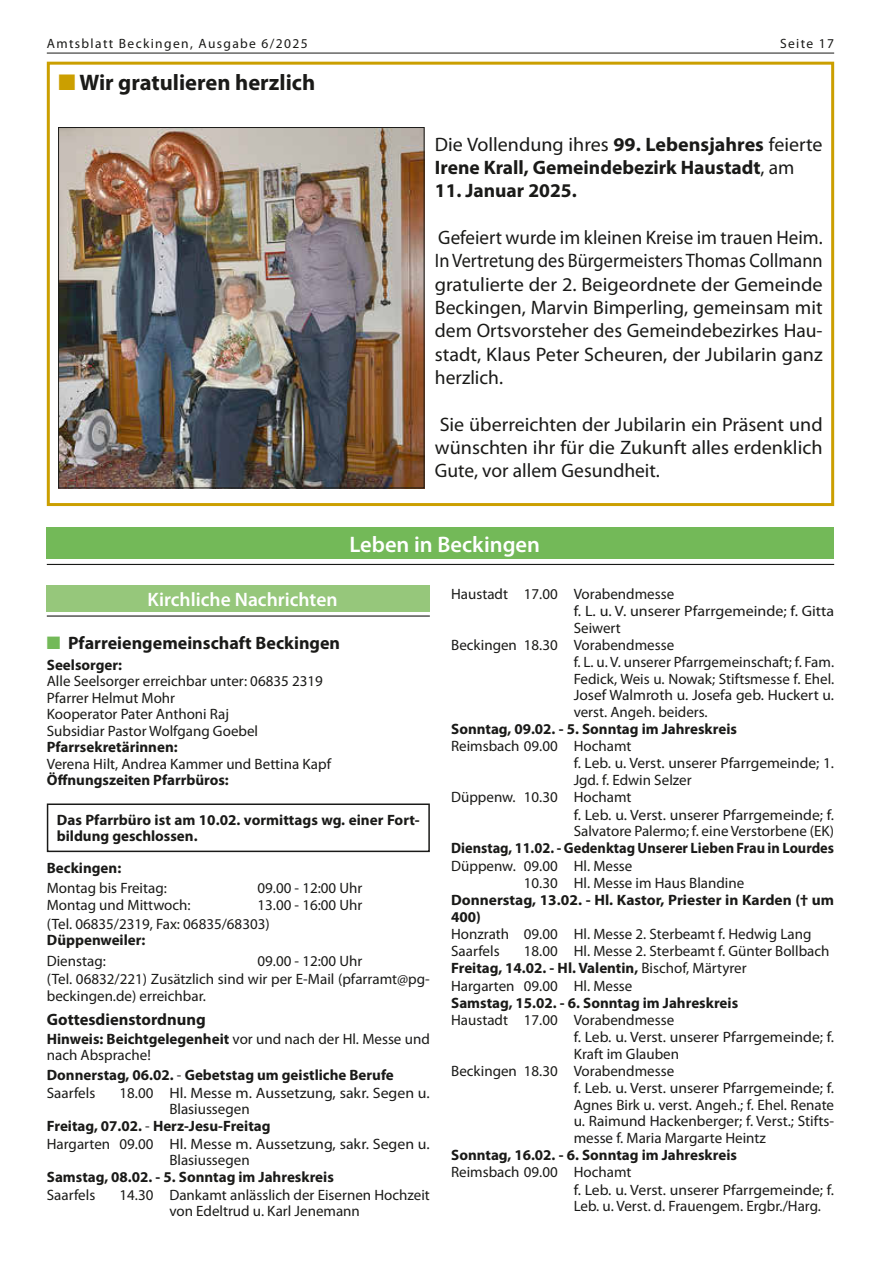
<style>
.page{position:relative;width:881px;height:1263px;background:#fff}
.page>*{position:absolute;margin:0;border:0;box-sizing:border-box;transform-origin:0 0}
.t1{font:700 22.5px "Myriad Pro";color:#1a1a18}
.t2{font:600 22.5px "Myriad Pro";color:#fff}
.t3{font:19.5px/23.2px "Myriad Pro";color:#1a1a18;text-align:justify}
.t4{font:700 19.5px/23.2px "Myriad Pro";color:#1a1a18}
.t5{font:600 19.5px "Myriad Pro";color:#fff}
.t6{font:700 18px "Myriad Pro";color:#1a1a18}
.t7{font:700 16.5px "Myriad Pro";color:#1a1a18}
.t8{font:15px/16.5px "Myriad Pro";color:#1a1a18}
.t9{font:700 15px/16.5px "Myriad Pro";color:#1a1a18}
.t10{font:15px "Myriad Pro";color:#1a1a18;scale:1.04 1}
.t11{font:700 15px "Myriad Pro";color:#1a1a18;scale:.96 1}
.t12{font:15px "Myriad Pro";color:#1a1a18;scale:1.06 1}
.t13{font:13.5px "Myriad Pro";letter-spacing:.1em;color:#1a1a18}
.s1{color:#cb9f00}
.s2{font-weight:400}
.s3{color:#73b958}
.s4{font-weight:700}
</style>
<div class="page">
<hr style="left:47px;top:53px;width:786px;height:1px;background:#1a1a18">
<img style="left:60px;top:129px;width:362px;height:357px">
<div style="left:58px;top:127px;width:366px;height:361px;border:1px solid #1a1a18"></div>
<div style="left:47px;top:62px;width:786px;height:444px;border:3px solid #cb9f00"></div>
<div style="left:47px;top:527px;width:786px;height:32px;background:#73b958"></div>
<hr style="left:47px;top:564px;width:786px;height:1px;background:#1a1a18">
<div style="left:47px;top:585px;width:382px;height:27px;background:#96c77b"></div>
<hr style="left:47px;top:615px;width:382px;height:2px;background:#1a1a18">
<div style="left:47px;top:803px;width:382px;height:49px;border:2px solid #1a1a18"></div>
<p class="t13" style="left:47px;top:35px;width:262px">Amtsblatt Beckingen, Ausgabe 6/2025</p>
<p class="t13" style="left:779px;top:35px;width:55px">Seite 17</p>
<h1 class="t1" style="left:58px;top:68px;width:258px"><span class="s1">■</span> Wir gratulieren herzlich</h1>
<h2 class="t4" style="left:434px;top:132px;width:389px"><span class="s2">Die Vollendung ihres</span> 99. Lebensjahres <span class="s2">feierte<br></span>Irene Krall, Gemeindebezirk Haustadt<span class="s2">, am</span></h2>
<h2 class="t4" style="left:434px;top:178px;width:143px">11. Januar 2025.</h2>
<p class="t3" style="left:434px;top:225px;width:389px">Gefeiert wurde im kleinen Kreise im trauen Heim.<br>In Vertretung des Bürgermeisters Thomas Collmann gratulierte der 2. Beigeordnete der Gemeinde Beckingen, Marvin Bimperling, gemeinsam mit dem Ortsvorsteher des Gemeindebezirkes Hau&shy;stadt, Klaus Peter Scheuren, der Jubilarin ganz herzlich.</p>
<h2 class="t3" style="left:434px;top:412px;width:389px">Sie überreichten der Jubilarin ein Präsent und wünschten ihr für die Zukunft alles erdenklich Gute, vor allem Gesundheit.</h2>
<h1 class="t2" style="left:349px;top:530px;width:192px">Leben in Beckingen</h1>
<h2 class="t5" style="left:147px;top:586px;width:191px">Kirchliche Nachrichten</h2>
<p class="t6" style="left:47px;top:631px;width:295px"><span class="s3">■</span> Pfarreiengemeinschaft Beckingen</p>
<p class="t9" style="left:47px;top:656px;width:77px">Seelsorger:</p>
<p class="t8" style="left:47px;top:673px;width:277px">Alle Seelsorger erreichbar unter: 06835 2319<br>Pfarrer Helmut Mohr<br>Kooperator Pater Anthoni Raj<br>Subsidiar Pastor Wolfgang Goebel</p>
<p class="t9" style="left:47px;top:738px;width:132px">Pfarrsekretärinnen:</p>
<p class="t8" style="left:47px;top:755px;width:286px">Verena Hilt, Andrea Kammer und Bettina Kapf</p>
<p class="t9" style="left:47px;top:771px;width:183px">Öffnungszeiten Pfarrbüros:</p>
<p class="t9" style="left:57px;top:811px;width:364px">Das Pfarrbüro ist am 10.02. vormittags wg. einer Fort&shy;bildung geschlossen.</p>
<p class="t9" style="left:47px;top:859px;width:76px">Beckingen:</p>
<p class="t8" style="left:47px;top:879px;width:121px">Montag bis Freitag:</p>
<p class="t8" style="left:257px;top:879px;width:106px">09.00 - 12:00 Uhr</p>
<p class="t8" style="left:47px;top:897px;width:145px">Montag und Mittwoch:</p>
<p class="t8" style="left:47px;top:896px;width:317px;line-height:18.6px;text-indent:210px">13.00 - 16:00 Uhr (Tel. 06835/2319, Fax: 06835/68303)</p>
<p class="t9" style="left:47px;top:932px;width:100px">Düppenweiler:</p>
<p class="t8" style="left:47px;top:952px;width:60px">Dienstag:</p>
<p class="t8" style="left:47px;top:951px;width:384px;line-height:18.6px;text-indent:210px">09.00 - 12:00 Uhr<br>(Tel. 06832/221) Zusätzlich sind wir per E-Mail (pfarramt@pg-</p>
<p class="t8" style="left:47px;top:987px;width:160px">beckingen.de) erreichbar.</p>
<p class="t7" style="left:47px;top:1008px;width:160px">Gottesdienstordnung</p>
<p class="t8" style="left:47px;top:1030px;width:384px"><span class="s4">Hinweis: Beichtgelegenheit</span> vor und nach der Hl. Messe und nach Absprache!</p>
<p class="t9" style="left:47px;top:1066px;width:348px;line-height:17.2px">Donnerstag, 06.02. <span class="s2">-</span> Gebetstag um geistliche Berufe<br><span class="s2">Saarfels</span></p>
<p class="t8" style="left:119px;top:1084px;width:311px">18.00 Hl. Messe m. Aussetzung, sakr. Segen u.</p>
<p class="t8" style="left:169px;top:1100px;width:82px">Blasiussegen</p>
<p class="t9" style="left:47px;top:1117px;width:225px">Freitag, 07.02. <span class="s2">-</span> Herz-Jesu-Freitag</p>
<p class="t8" style="left:47px;top:1135px;width:384px">Hargarten 09.00 Hl. Messe m. Aussetzung, sakr. Segen u.</p>
<p class="t8" style="left:169px;top:1151px;width:82px">Blasiussegen</p>
<p class="t9" style="left:47px;top:1168px;width:288px">Samstag, 08.02. - 5. Sonntag im Jahreskreis</p>
<p class="t8" style="left:47px;top:1186px;width:50px">Saarfels</p>
<p class="t8" style="left:169px;top:1186px;width:262px;text-indent:-50px">14.30 Dankamt anlässlich der Eisernen Hochzeit von Edeltrud u. Karl Jenemann</p>
<p class="t8" style="left:451px;top:585px;width:224px">Haustadt 17.00 Vorabendmesse</p>
<p class="t12" style="left:573px;top:602px;width:247px">f. L. u. V. unserer Pfarrgemeinde; f. Gitta</p>
<p class="t8" style="left:573px;top:619px;width:49px">Seiwert</p>
<p class="t8" style="left:451px;top:636px;width:224px">Beckingen 18.30 Vorabendmesse</p>
<p class="t8" style="left:573px;top:654px;width:262px">f. L. u. V. unserer Pfarrgemeinschaft; f. Fam.</p>
<p class="t8" style="left:573px;top:670px;width:262px">Fedick, Weis u. Nowak; Stiftsmesse f. Ehel.</p>
<p class="t8" style="left:573px;top:687px;width:262px">Josef Walmroth u. Josefa geb. Huckert u.</p>
<p class="t8" style="left:573px;top:703px;width:135px">verst. Angeh. beiders.</p>
<p class="t9" style="left:451px;top:720px;width:287px">Sonntag, 09.02. - 5. Sonntag im Jahreskreis</p>
<p class="t8" style="left:451px;top:738px;width:182px">Reimsbach 09.00 Hochamt</p>
<p class="t8" style="left:573px;top:755px;width:262px">f. Leb. u. Verst. unserer Pfarrgemeinde; 1.</p>
<p class="t8" style="left:573px;top:771px;width:119px">Jgd. f. Edwin Selzer</p>
<p class="t8" style="left:451px;top:789px;width:182px">Düppenw. 10.30 Hochamt</p>
<p class="t10" style="left:573px;top:805px;width:252px">f. Leb. u. Verst. unserer Pfarrgemeinde; f.</p>
<p class="t8" style="left:573px;top:822px;width:262px">Salvatore Palermo; f. eine Verstorbene (EK)</p>
<p class="t11" style="left:451px;top:838px;width:400px">Dienstag, 11.02. - Gedenktag Unserer Lieben Frau in Lourdes</p>
<p class="t8" style="left:523px;top:857px;width:222px;line-height:17.2px;text-indent:-73px">Düppenw. 09.00 Hl. Messe<br>10.30 Hl. Messe im Haus Blandine</p>
<p class="t9" style="left:451px;top:891px;width:384px">Donnerstag, 13.02. - Hl. Kastor, Priester in Karden († um<br>400)</p>
<p class="t8" style="left:451px;top:925px;width:361px;line-height:17.2px">Honzrath 09.00 Hl. Messe 2. Sterbeamt f. Hedwig Lang<br>Saarfels</p>
<p class="t8" style="left:451px;top:942px;width:380px;line-height:17.2px;text-indent:73px">18.00 Hl. Messe 2. Sterbeamt f. Günter Bollbach<br><span class="s4">Freitag, 14.02. - Hl. Valentin,</span> Bischof, Märtyrer<br>Hargarten 09.00 Hl. Messe</p>
<p class="t9" style="left:451px;top:994px;width:288px">Samstag, 15.02. - 6. Sonntag im Jahreskreis</p>
<p class="t8" style="left:451px;top:1011px;width:224px">Haustadt 17.00 Vorabendmesse</p>
<p class="t10" style="left:573px;top:1028px;width:252px">f. Leb. u. Verst. unserer Pfarrgemeinde; f.</p>
<p class="t8" style="left:573px;top:1045px;width:107px">Kraft im Glauben</p>
<p class="t8" style="left:451px;top:1062px;width:224px">Beckingen 18.30 Vorabendmesse</p>
<p class="t10" style="left:573px;top:1079px;width:252px">f. Leb. u. Verst. unserer Pfarrgemeinde; f.</p>
<p class="t8" style="left:573px;top:1096px;width:262px">Agnes Birk u. verst. Angeh.; f. Ehel. Renate</p>
<p class="t8" style="left:573px;top:1113px;width:262px">u. Raimund Hackenberger; f. Verst.; Stifts-</p>
<p class="t8" style="left:573px;top:1129px;width:194px">messe f. Maria Margarte Heintz</p>
<p class="t9" style="left:451px;top:1146px;width:287px">Sonntag, 16.02. - 6. Sonntag im Jahreskreis</p>
<p class="t8" style="left:573px;top:1163px;width:262px;text-indent:-122px">Reimsbach 09.00 Hochamt<br>f. Leb. u. Verst. unserer Pfarrgemeinde; f.<br>Leb. u. Verst. d. Frauengem. Ergbr./Harg.</p>
</div>
